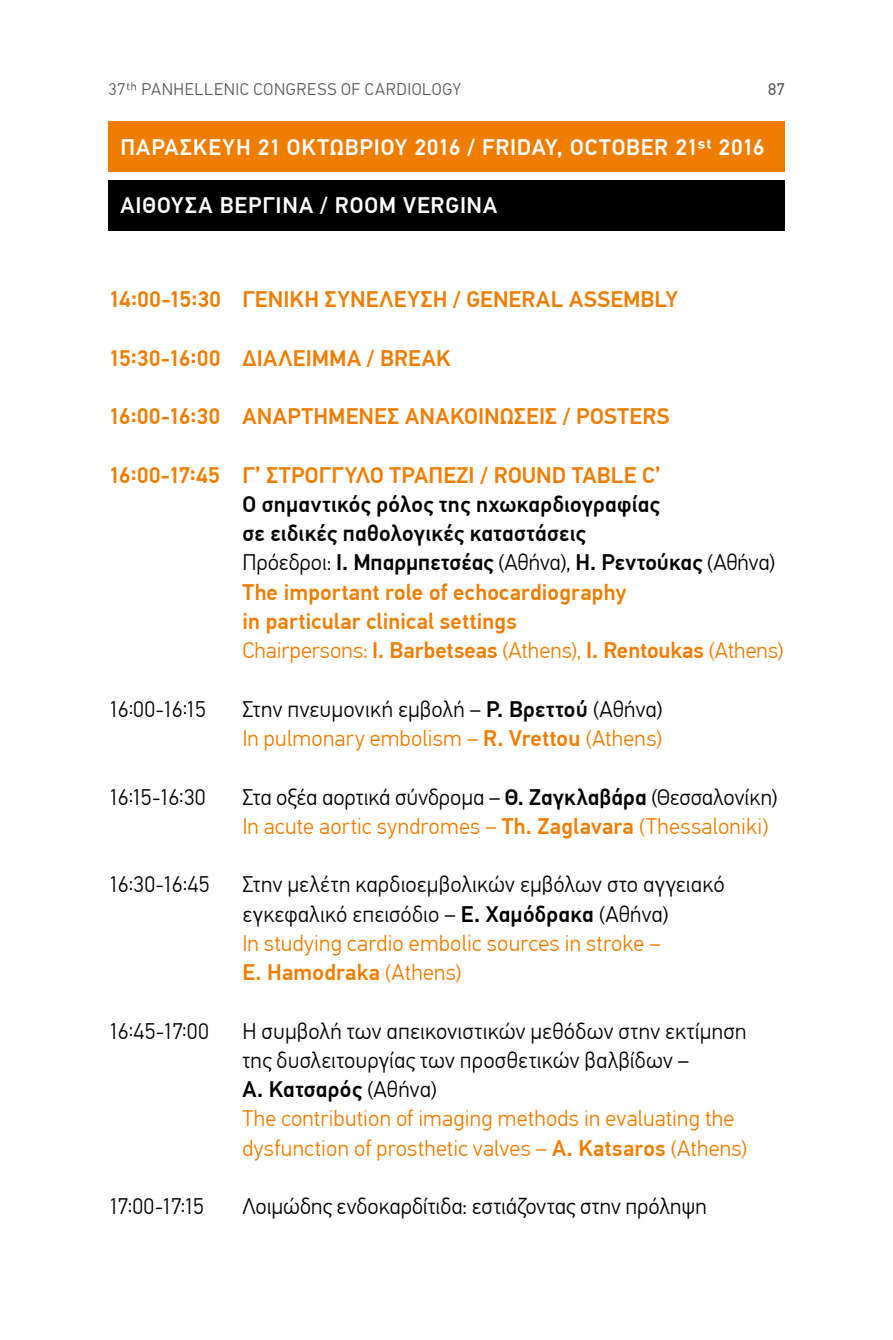
<style>
.page{position:relative;width:893px;height:1340px;background:#fff}
.page>*{position:absolute;margin:0;border:0;box-sizing:border-box;transform-origin:0 0}
.t1{font:300 22.5px/29.2px "PF Din Text Pro";letter-spacing:.005em;color:#000}
.t2{font:300 22.5px/29.2px "PF Din Text Pro";letter-spacing:.01em;color:#ef7d00}
.t3{font:500 22.5px/29.2px "PF Din Text Pro";letter-spacing:.01em;color:#ef7d00}
.t4{font:500 22.5px/29.2px "PF Din Text Pro";letter-spacing:.01em;color:#000}
.t5{font:500 22.5px "PF Din Text Pro";letter-spacing:.035em;color:#fff}
.t6{font:300 16.88px "PF Din Text Pro";letter-spacing:.04em;color:#575756}
.t7{font:16.88px "PF Din Text Pro";color:#575756}
.s1{font-weight:300}
.s2{font-weight:500}
</style>
<div class="page">
<div style="left:108px;top:180px;width:676px;height:51px;background:#000"></div>
<div style="left:108px;top:122px;width:676px;height:50px;background:#ef7d00"></div>
<p class="t6" style="left:108px;top:79px;width:354px">37th PANHELLENIC CONGRESS OF CARDIOLOGY</p>
<p class="t7" style="left:768px;top:79px;width:18px">87</p>
<p class="t5" style="left:120px;top:133px;width:646px">ΠΑΡΑΣΚΕΥΗ 21 ΟΚΤΩΒΡΙΟΥ 2016 / FRIDAY, OCTOBER 21st 2016</p>
<p class="t5" style="left:120px;top:192px;width:379px">ΑΙΘΟΥΣΑ ΒΕΡΓΙΝΑ / ROOM VERGINA</p>
<p class="t3" style="left:108px;top:285px;width:571px">14:00-15:30 ΓΕΝΙΚΗ ΣΥΝΕΛΕΥΣΗ / GENERAL ASSEMBLY</p>
<p class="t3" style="left:108px;top:343px;width:344px">15:30-16:00 ΔΙΑΛΕΙΜΜΑ / BREAK</p>
<p class="t3" style="left:108px;top:402px;width:563px">16:00-16:30 ΑΝΑΡΤΗΜΕΝΕΣ ΑΝΑΚΟΙΝΩΣΕΙΣ / POSTERS</p>
<p class="t3" style="left:108px;top:460px;width:554px">16:00-17:45 Γ’ ΣΤΡΟΓΓΥΛΟ ΤΡΑΠΕΖΙ / ROUND TABLE C’</p>
<p class="t4" style="left:242px;top:490px;width:419px">Ο σημαντικός ρόλος της ηχωκαρδιογραφίας σε ειδικές παθολογικές καταστάσεις</p>
<p class="t4" style="left:242px;top:548px;width:535px"><span class="s1">Πρόεδροι:</span> Ι. Μπαρμπετσέας <span class="s1">(Αθήνα),</span> Η. Ρεντούκας <span class="s1">(Αθήνα)</span></p>
<p class="t3" style="left:242px;top:577px;width:385px">The important role of echocardiography in particular clinical settings</p>
<p class="t2" style="left:242px;top:636px;width:543px">Chairpersons: <span class="s2">I. Barbetseas</span> (Athens), <span class="s2">I. Rentoukas</span> (Athens)</p>
<p class="t1" style="left:108px;top:694px;width:99px">16:00-16:15</p>
<p class="t1" style="left:242px;top:694px;width:422px">Στην πνευμονική εμβολή – <span class="s2">Ρ. Βρεττού</span> (Αθήνα)</p>
<p class="t2" style="left:242px;top:724px;width:421px">In pulmonary embolism – <span class="s2">R. Vrettou</span> (Athens)</p>
<p class="t1" style="left:108px;top:782px;width:99px">16:15-16:30</p>
<p class="t1" style="left:242px;top:782px;width:537px">Στα οξέα αορτικά σύνδρομα – <span class="s2">Θ. Ζαγκλαβάρα</span> (Θεσσαλονίκη)</p>
<p class="t2" style="left:242px;top:811px;width:528px">In acute aortic syndromes – <span class="s2">Th. Zaglavara</span> (Thessaloniki)</p>
<p class="t1" style="left:108px;top:870px;width:103px">16:30-16:45</p>
<p class="t1" style="left:242px;top:870px;width:484px">Στην μελέτη καρδιοεμβολικών εμβόλων στο αγγειακό εγκεφαλικό επεισόδιο – <span class="s2">Ε. Χαμόδρακα</span> (Αθήνα)</p>
<p class="t2" style="left:242px;top:928px;width:420px">In studying cardio embolic sources in stroke –<br><span class="s2">E. Hamodraka</span> (Athens)</p>
<p class="t1" style="left:108px;top:1016px;width:102px">16:45-17:00</p>
<p class="t1" style="left:242px;top:1016px;width:506px">Η συμβολή των απεικονιστικών μεθόδων στην εκτίμηση της δυσλειτουργίας των προσθετικών βαλβίδων –<br><span class="s2">Α. Κατσαρός</span> (Αθήνα)</p>
<p class="t2" style="left:242px;top:1104px;width:507px">The contribution of imaging methods in evaluating the dysfunction of prosthetic valves – <span class="s2">A. Katsaros</span> (Athens)</p>
<p class="t1" style="left:108px;top:1192px;width:97px">17:00-17:15</p>
<p class="t1" style="left:242px;top:1192px;width:466px">Λοιμώδης ενδοκαρδίτιδα: εστιάζοντας στην πρόληψη</p>
</div>
